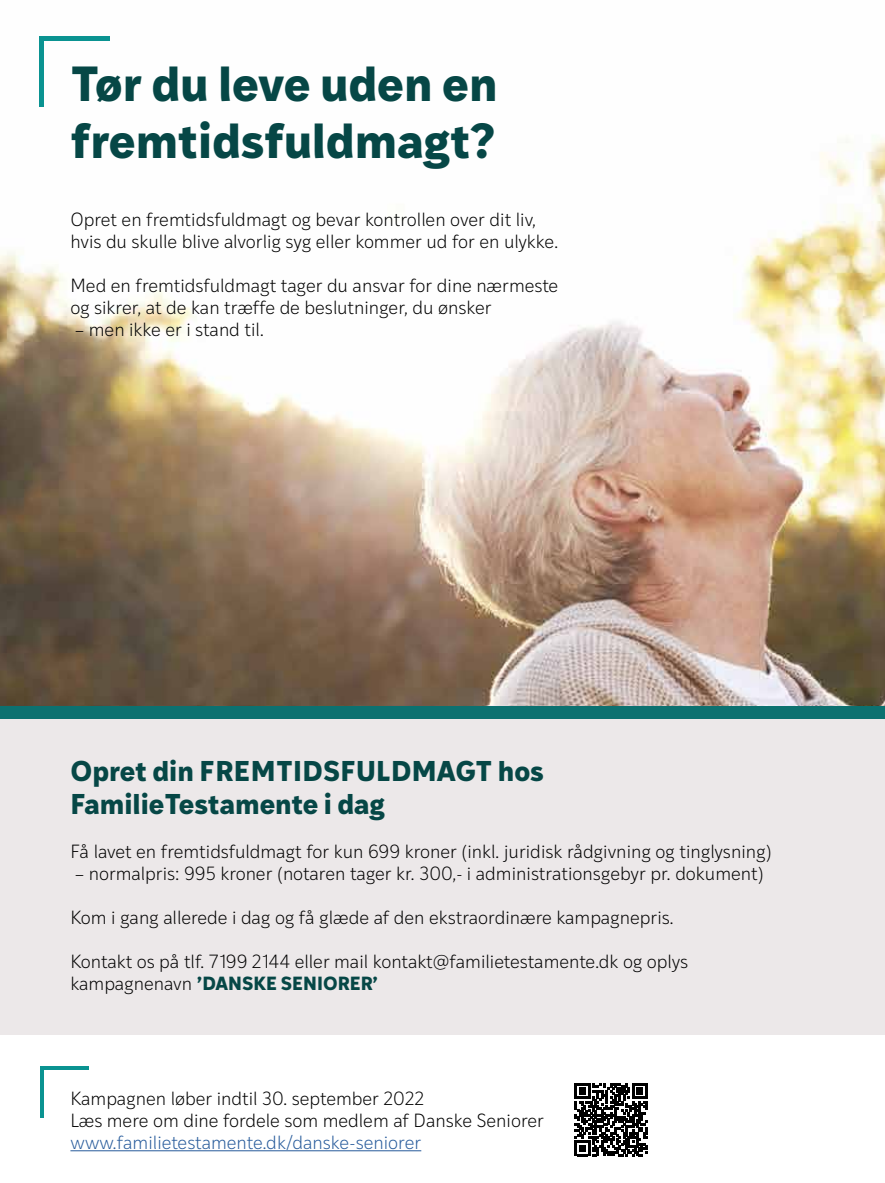
<style>
.page{position:relative;width:885px;height:1183px;background:#fff}
.page>*{position:absolute;margin:0;border:0;box-sizing:border-box;transform-origin:0 0}
.t1{font:700 47.4px/56.8px "Ivy Style Sans";letter-spacing:-.005em;color:#064746}
.t2{font:700 27.45px/33px "Ivy Style Sans";color:#064746}
.t3{font:300 18.3px/22px "Ivy Style Sans";color:#000}
.t4{font:300 18.3px "Ivy Style Sans";color:#275b9b}
.s1{font-weight:700;color:#064746}
</style>
<div class="page">
<div style="left:0;top:717px;width:884px;height:317px;background:#ece8e9"></div>
<img style="left:0;top:40px;width:884px;height:666px">
<div style="left:39px;top:36px;width:5px;height:71px;background:#0a9391"></div>
<hr style="left:39px;top:36px;width:71px;height:4px;background:#0a9391">
<div style="left:0;top:706px;width:884px;height:12px;background:#0c7170"></div>
<hr style="left:40px;top:1066px;width:4px;height:51px;background:#0a9391">
<hr style="left:40px;top:1066px;width:49px;height:3px;background:#0a9391">
<hr style="left:70px;top:1149px;width:351px;height:1px;background:#275b9b">
<svg style="left:574px;top:1083px;width:73px;height:72px"></svg>
<h1 class="t1" style="left:70px;top:52px;width:429px">Tør du leve uden en fremtidsfuldmagt?</h1>
<p class="t3" style="left:70px;top:207px;width:489px">Opret en fremtidsfuldmagt og bevar kontrollen over dit liv, hvis du skulle blive alvorlig syg eller kommer ud for en ulykke.</p>
<p class="t3" style="left:70px;top:273px;width:489px">Med en fremtidsfuldmagt tager du ansvar for dine nærmeste og sikrer, at de kan træffe de beslutninger, du ønsker</p>
<p class="t3" style="left:75px;top:317px;width:191px">– men ikke er i stand til.</p>
<h2 class="t2" style="left:70px;top:752px;width:475px">Opret din FREMTIDSFULDMAGT hos<br>FamilieTestamente i dag</h2>
<p class="t3" style="left:70px;top:839px;width:702px">Få lavet en fremtidsfuldmagt for kun 699 kroner (inkl. juridisk rådgivning og tinglysning)</p>
<p class="t3" style="left:75px;top:861px;width:690px">– normalpris: 995 kroner (notaren tager kr. 300,- i administrationsgebyr pr. dokument)</p>
<p class="t3" style="left:70px;top:905px;width:605px">Kom i gang allerede i dag og få glæde af den ekstraordinære kampagnepris.</p>
<p class="t3" style="left:70px;top:949px;width:619px">Kontakt os på tlf. 7199 2144 eller mail kontakt@familietestamente.dk og oplys kampagnenavn <span class="s1">’DANSKE SENIORER’</span></p>
<p class="t3" style="left:70px;top:1086px;width:475px">Kampagnen løber indtil 30. september 2022<br>Læs mere om dine fordele som medlem af Danske Seniorer</p>
<p class="t4" style="left:70px;top:1129px;width:352px">www.familietestamente.dk/danske-seniorer</p>
</div>
